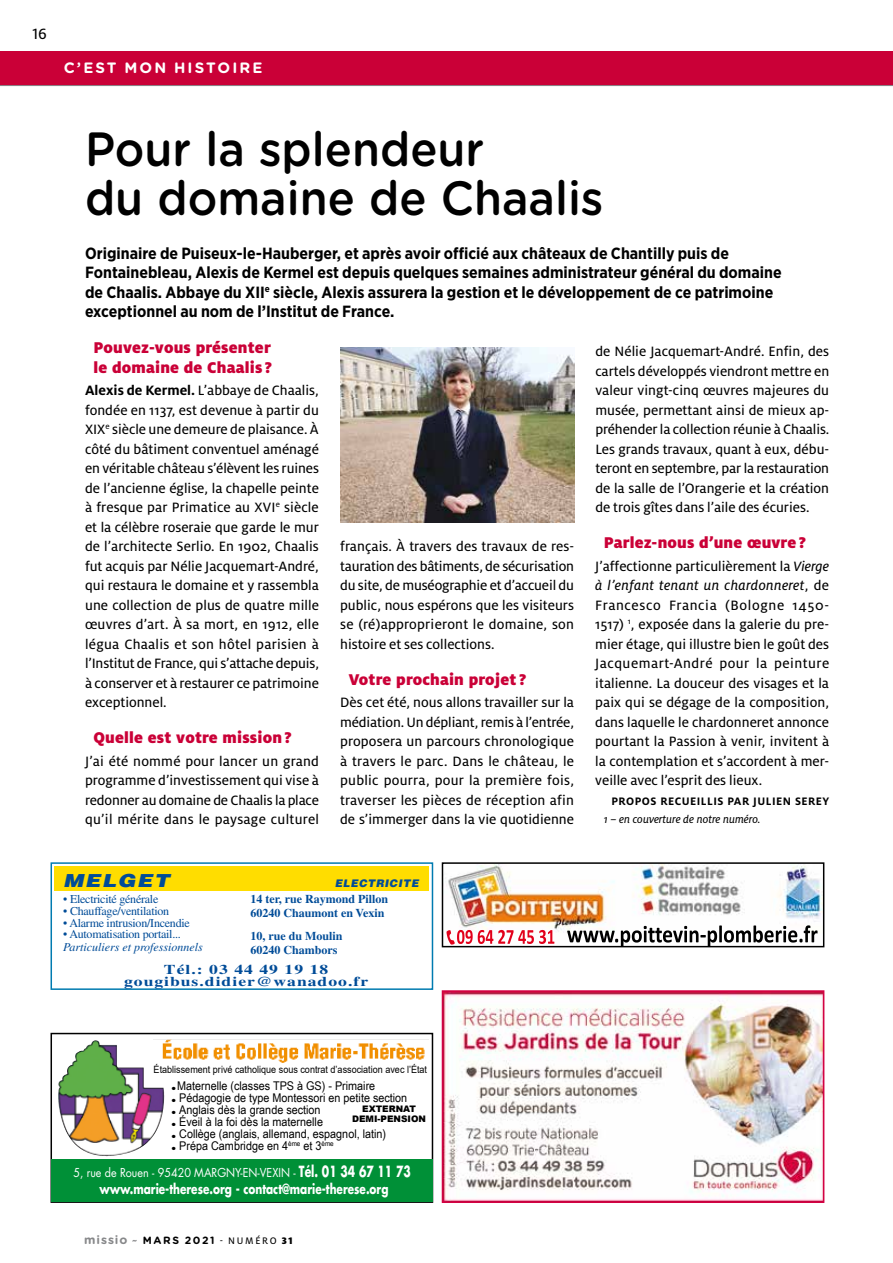
<style>
.page{position:relative;width:893px;height:1263px;background:#fff}
.page>*{position:absolute;margin:0;border:0;box-sizing:border-box;transform-origin:0 0}
.t1{font:500 48px/49.5px "Gotham Rounded";color:#000;scale:.94 1}
.t2{font:italic 900 18px "Helvetica";letter-spacing:.06em;color:#004c98;scale:1.2 1}
.t3{font:900 17.25px/19.5px "Milo OT";letter-spacing:.01em;color:#ca0037}
.t4{font:16.5px "Milo OT Text";color:#000}
.t5{font:700 16.2px/19.5px "Gotham Narrow";color:#000}
.t6{font:15px/19.5px "Milo OT Text";color:#000;text-align:justify}
.t7{font:15px "Milo OT Text Ita";letter-spacing:.02em;color:#000}
.t8{font:700 15px "Gotham Rounded";letter-spacing:.14em;color:#fff}
.t9{font:700 13.65px "Futura";color:#fff;scale:.77 1}
.t10{font:700 13.5px/12px "Times";letter-spacing:.06em;color:#004c98;text-align:center;scale:1.3 1}
.t11{font:12px "Arial Narrow";color:#000;scale:1.1 1}
.t12{font:12px "Times";letter-spacing:-.02em;color:#004c98}
.t13{font:700 12px/14.4px "Times";color:#004c98}
.t14{font:12px "Futura";color:#fff;scale:.9 1}
.t15{font:700 12px "Milo OT";letter-spacing:.04em;color:#000}
.t16{font:12px "Milo OT Text Ita";color:#000}
.t17{font:italic 12px "Times";color:#004c98}
.t18{font:700 10.5px "Gotham Rounded";letter-spacing:.15em;color:#000}
.t19{font:italic 900 10.5px "Helvetica";letter-spacing:.06em;color:#004c98}
.t20{font:10.05px "Arial";color:#000;scale:.9 1}
.t21{font:900 9px/10.8px "Arial";color:#000;text-align:center}
.s1{font-family:"Milo OT";font-weight:700}
.s2{font-family:"Milo OT Text Ita"}
.s3{font-family:"Milo OT Text"}
.s4{font-weight:700;font-size:15px}
.s5{font-size:12px;color:#87888a}
.s6{font-style:italic;color:#87888a}
.s7{font-family:"Milo OT Text";font-weight:400}
.s8{font-family:"Milo OT";font-weight:900}
</style>
<div class="page">
<img style="left:340px;top:348px;width:234px;height:175px">
<div style="left:0;top:51px;width:893px;height:34px;background:#ca0037"></div>
<hr style="left:0;top:85px;width:893px;height:1px;background:#87888a">
<div style="left:51px;top:862px;width:382px;height:128px;border:2px solid #007bb0"></div>
<div style="left:55px;top:867px;width:374px;height:24px;background:#fd0"></div>
<img style="left:445px;top:865px;width:376px;height:79px">
<div style="left:442px;top:862px;width:382px;height:85px;border:2px solid #000"></div>
<img style="left:445px;top:993px;width:376px;height:207px">
<div style="left:442px;top:990px;width:382px;height:213px;border:2px solid #d30243"></div>
<div style="left:51px;top:1033px;width:382px;height:170px;border:2px solid #000"></div>
<img style="left:58px;top:1044px;width:33px;height:103px">
<img style="left:154px;top:1039px;width:274px;height:24px">
<div style="left:52px;top:1159px;width:381px;height:43px;background:#009037"></div>
<p class="t4" style="left:32px;top:24px;width:16px">16</p>
<p class="t8" style="left:64px;top:57px;width:200px">C’EST MON HISTOIRE</p>
<h1 class="t1" style="left:85px;top:122px;width:553px">Pour la splendeur<br>du domaine de Chaalis</h1>
<p class="t5" style="left:85px;top:243px;width:698px">Originaire de Puiseux-le-Hauberger, et après avoir officié aux châteaux de Chantilly puis de Fontainebleau, Alexis de Kermel est depuis quelques semaines administrateur général du domaine de Chaalis. Abbaye du XII<sup>e</sup> siècle, Alexis assurera la gestion et le développement de ce patrimoine exceptionnel au nom de l’Institut de France.</p>
<p class="t3" style="left:94px;top:338px;width:180px">Pouvez-vous présenter le domaine de Chaalis ?</p>
<p class="t6" style="left:85px;top:381px;width:236px"><span class="s1">Alexis de Kermel.</span> L’abbaye de Chaalis, fondée en 1137, est devenue à partir du XIX<sup>e</sup> siècle une demeure de plaisance. À côté du bâtiment conventuel aménagé en véritable château s’élèvent les ruines de l’ancienne église, la chapelle peinte à fresque par Primatice au XVI<sup>e</sup> siècle et la célèbre roseraie que garde le mur de l’architecte Serlio. En 1902, Chaalis fut acquis par Nélie Jacquemart-André, qui restaura le domaine et y rassembla une collection de plus de quatre mille œuvres d’art. À sa mort, en 1912, elle légua Chaalis et son hôtel parisien à l’Institut de France, qui s’attache depuis, à conserver et à restaurer ce patrimoine exceptionnel.</p>
<p class="t3" style="left:94px;top:728px;width:200px">Quelle est votre mission ?</p>
<p class="t6" style="left:85px;top:751px;width:236px">J’ai été nommé pour lancer un grand programme d’investissement qui vise à redonner au domaine de Chaalis la place qu’il mérite dans le paysage culturel</p>
<p class="t6" style="left:595px;top:342px;width:236px">de Nélie Jacquemart-André. Enfin, des cartels développés viendront mettre en valeur vingt-cinq œuvres majeures du musée, permettant ainsi de mieux ap&shy;préhender la collection réunie à Chaalis.<br>Les grands travaux, quant à eux, débu&shy;teront en septembre, par la restauration de la salle de l’Orangerie et la création de trois gîtes dans l’aile des écuries.</p>
<p class="t3" style="left:604px;top:533px;width:204px">Parlez-nous d’une œuvre ?</p>
<p class="t6" style="left:595px;top:556px;width:235px">J’affectionne particulièrement la <span class="s2">Vierge</span></p>
<p class="t7" style="left:595px;top:577px;width:235px">à l’enfant tenant un chardonneret<span class="s3">, de</span></p>
<p class="t6" style="left:595px;top:595px;width:236px">Francesco Francia (Bologne 1450- 1517) <sup>1</sup>, exposée dans la galerie du pre&shy;mier étage, qui illustre bien le goût des Jacquemart-André pour la peinture italienne. La douceur des visages et la paix qui se dégage de la composition, dans laquelle le chardonneret annonce pourtant la Passion à venir, invitent à la contemplation et s’accordent à mer&shy;veille avec l’esprit des lieux.</p>
<p class="t15" style="left:611px;top:794px;width:219px">PROPOS RECUEILLIS PAR JULIEN SEREY</p>
<p class="t16" style="left:604px;top:812px;width:158px">1 – en couverture de notre numéro.</p>
<p class="t6" style="left:340px;top:537px;width:235px">français. À travers des travaux de res&shy;tauration des bâtiments, de sécurisation du site, de muséographie et d’accueil du public, nous espérons que les visiteurs se (ré)approprieront le domaine, son histoire et ses collections.</p>
<p class="t3" style="left:349px;top:670px;width:179px">Votre prochain projet ?</p>
<p class="t6" style="left:340px;top:693px;width:235px">Dès cet été, nous allons travailler sur la médiation. Un dépliant, remis à l’entrée, proposera un parcours chronologique à travers le parc. Dans le château, le public pourra, pour la première fois, traverser les pièces de réception afin de s’immerger dans la vie quotidienne</p>
<p class="t2" style="left:63px;top:869px;width:90px">MELGET</p>
<p class="t19" style="left:335px;top:876px;width:85px">ELECTRICITE</p>
<p class="t13" style="left:250px;top:892px;width:139px">14 ter, rue Raymond Pillon<br>60240 Chaumont en Vexin</p>
<p class="t13" style="left:250px;top:928px;width:94px">10, rue du Moulin<br>60240 Chambors</p>
<p class="t10" style="left:124px;top:963px;width:189px">Tél.: 03 44 49 19 18 gougibus.didier@wanadoo.fr</p>
<p class="t12" style="left:63px;top:892px;width:97px">• Electricité générale</p>
<p class="t12" style="left:63px;top:904px;width:107px">• Chauffage/ventilation</p>
<p class="t12" style="left:63px;top:916px;width:128px">• Alarme intrusion/Incendie</p>
<p class="t12" style="left:63px;top:927px;width:119px">• Automatisation portail...</p>
<p class="t17" style="left:63px;top:940px;width:141px">Particuliers et professionnels</p>
<p class="t20" style="left:154px;top:1062px;width:305px">Établissement privé catholique sous contrat d’association avec l’État</p>
<p class="t21" style="left:352px;top:1103px;width:75px">EXTERNAT<br>DEMI-PENSION</p>
<p class="t11" style="left:172px;top:1076px;width:187px">● Maternelle (classes TPS à GS) - Primaire</p>
<p class="t11" style="left:172px;top:1088px;width:216px">● Pédagogie de type Montessori en petite section</p>
<p class="t11" style="left:172px;top:1100px;width:137px">● Anglais dès la grande section</p>
<p class="t11" style="left:172px;top:1112px;width:139px">● Éveil à la foi dès la maternelle</p>
<p class="t11" style="left:172px;top:1124px;width:197px">● Collège (anglais, allemand, espagnol, latin)</p>
<p class="t11" style="left:172px;top:1136px;width:149px">● Prépa Cambridge en 4<sup>ème</sup> et 3<sup>ème</sup></p>
<p class="t14" style="left:74px;top:1165px;width:376px">5, rue de Rouen - 95420 MARGNY-EN-VEXIN - <span class="s4">Tél. 01 34 67 11 73</span></p>
<p class="t9" style="left:99px;top:1179px;width:377px">www.marie-therese.org - contact@marie-therese.org</p>
<p class="t18" style="left:84px;top:1232px;width:210px"><span class="s5">missio</span> <span class="s6">~</span> Mars 2021 <span class="s7">- NUMÉRO</span> <span class="s8">31</span></p>
</div>
